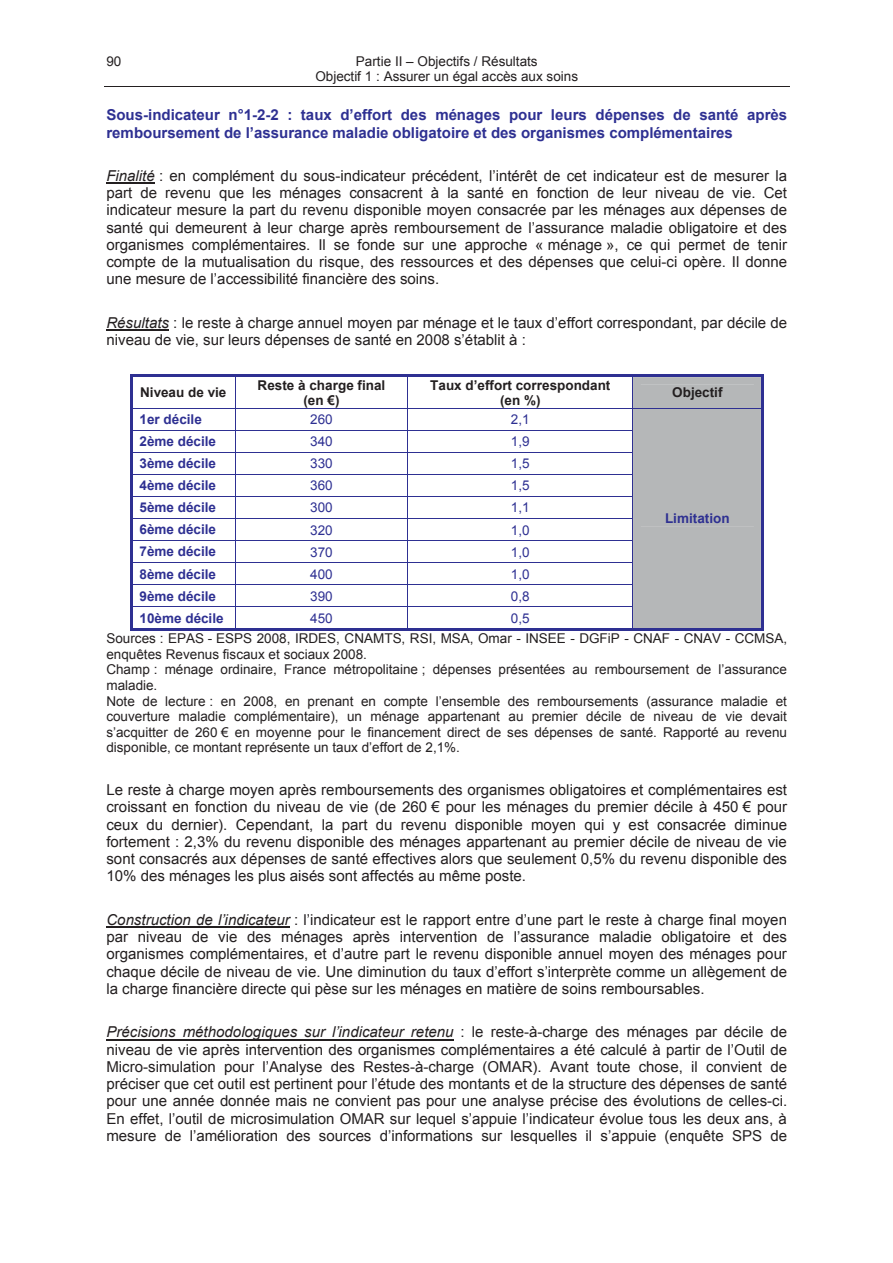
<style>
.page{position:relative;width:893px;height:1263px;background:#fff}
.page>*{position:absolute;margin:0;border:0;box-sizing:border-box;transform-origin:0 0}
.t1{font:15px/17.2px "Arial";color:#231f20;text-align:justify}
.t2{font:700 15px/17.2px "Arial";color:#2e3092}
.t3{font:13.5px/15.5px "Arial";color:#231f20;text-align:center}
.t4{font:700 13.5px "Arial";color:#2e3092}
.t5{font:700 13.5px/15.5px "Arial";color:#231f20;text-align:center}
.t6{font:13.5px "Arial";color:#2e3092}
.s1{font-style:italic}
</style>
<div class="page">
<hr style="left:104px;top:86px;width:685px;height:1px;background:#231f20">
<hr style="left:106px;top:183px;width:49px;height:1px;background:#231f20">
<hr style="left:106px;top:330px;width:63px;height:1px;background:#231f20">
<hr style="left:130px;top:375px;width:633px;height:2px;background:#2e3092">
<hr style="left:130px;top:377px;width:2px;height:31px;background:#2e3092">
<hr style="left:235px;top:377px;width:1px;height:31px;background:#2e3092">
<hr style="left:407px;top:377px;width:1px;height:31px;background:#2e3092">
<hr style="left:130px;top:408px;width:633px;height:1px;background:#2e3092">
<hr style="left:130px;top:409px;width:2px;height:21px;background:#2e3092">
<hr style="left:130px;top:430px;width:503px;height:1px;background:#2e3092">
<hr style="left:130px;top:431px;width:2px;height:21px;background:#2e3092">
<hr style="left:130px;top:452px;width:503px;height:1px;background:#2e3092">
<hr style="left:130px;top:453px;width:2px;height:21px;background:#2e3092">
<hr style="left:130px;top:474px;width:503px;height:1px;background:#2e3092">
<hr style="left:130px;top:475px;width:2px;height:21px;background:#2e3092">
<hr style="left:130px;top:496px;width:503px;height:1px;background:#2e3092">
<hr style="left:130px;top:497px;width:2px;height:21px;background:#2e3092">
<hr style="left:130px;top:518px;width:503px;height:1px;background:#2e3092">
<hr style="left:130px;top:519px;width:2px;height:21px;background:#2e3092">
<hr style="left:130px;top:540px;width:503px;height:1px;background:#2e3092">
<hr style="left:130px;top:541px;width:2px;height:21px;background:#2e3092">
<hr style="left:130px;top:562px;width:503px;height:1px;background:#2e3092">
<hr style="left:130px;top:563px;width:2px;height:22px;background:#2e3092">
<hr style="left:130px;top:585px;width:503px;height:1px;background:#2e3092">
<hr style="left:130px;top:585px;width:2px;height:22px;background:#2e3092">
<hr style="left:130px;top:607px;width:503px;height:1px;background:#2e3092">
<hr style="left:130px;top:607px;width:2px;height:24px;background:#2e3092">
<hr style="left:130px;top:629px;width:105px;height:2px;background:#2e3092">
<svg style="left:235px;top:409px;width:1px;height:220px"></svg>
<hr style="left:235px;top:629px;width:172px;height:2px;background:#2e3092">
<svg style="left:407px;top:409px;width:1px;height:220px"></svg>
<hr style="left:407px;top:629px;width:225px;height:2px;background:#2e3092">
<div style="left:632px;top:377px;width:131px;height:254px;background:#b5b7b8"></div>
<hr style="left:106px;top:927px;width:184px;height:1px;background:#231f20">
<hr style="left:106px;top:1039px;width:347px;height:1px;background:#231f20">
<p class="t3" style="left:106px;top:53px;width:16px">90</p>
<p class="t3" style="left:315px;top:53px;width:264px">Partie II – Objectifs / Résultats<br>Objectif 1 : Assurer un égal accès aux soins</p>
<p class="t2" style="left:106px;top:106px;width:682px">Sous-indicateur n°1-2-2 : taux d’effort des ménages pour leurs dépenses de santé après remboursement de l’assurance maladie obligatoire et des organismes complémentaires</p>
<p class="t1" style="left:106px;top:167px;width:682px"><span class="s1">Finalité</span> : en complément du sous-indicateur précédent, l’intérêt de cet indicateur est de mesurer la part de revenu que les ménages consacrent à la santé en fonction de leur niveau de vie. Cet indicateur mesure la part du revenu disponible moyen consacrée par les ménages aux dépenses de santé qui demeurent à leur charge après remboursement de l’assurance maladie obligatoire et des organismes complémentaires. Il se fonde sur une approche « ménage », ce qui permet de tenir compte de la mutualisation du risque, des ressources et des dépenses que celui-ci opère. Il donne une mesure de l’accessibilité financière des soins.</p>
<p class="t1" style="left:106px;top:314px;width:682px"><span class="s1">Résultats</span> : le reste à charge annuel moyen par ménage et le taux d’effort correspondant, par décile de niveau de vie, sur leurs dépenses de santé en 2008 s’établit à :</p>
<p class="t5" style="left:140px;top:385px;width:88px">Niveau de vie</p>
<p class="t5" style="left:257px;top:377px;width:129px">Reste à charge final (en €)</p>
<p class="t5" style="left:430px;top:377px;width:182px">Taux d’effort correspondant (en %)</p>
<p class="t5" style="left:672px;top:385px;width:52px">Objectif</p>
<p class="t4" style="left:140px;top:412px;width:64px">1er décile</p>
<p class="t6" style="left:310px;top:412px;width:24px">260</p>
<p class="t6" style="left:511px;top:412px;width:20px">2,1</p>
<p class="t4" style="left:140px;top:434px;width:78px">2ème décile</p>
<p class="t6" style="left:310px;top:434px;width:24px">340</p>
<p class="t6" style="left:511px;top:434px;width:20px">1,9</p>
<p class="t4" style="left:140px;top:456px;width:78px">3ème décile</p>
<p class="t6" style="left:310px;top:456px;width:24px">330</p>
<p class="t6" style="left:511px;top:456px;width:20px">1,5</p>
<p class="t4" style="left:140px;top:478px;width:78px">4ème décile</p>
<p class="t6" style="left:310px;top:478px;width:24px">360</p>
<p class="t6" style="left:511px;top:478px;width:20px">1,5</p>
<p class="t4" style="left:140px;top:500px;width:78px">5ème décile</p>
<p class="t6" style="left:310px;top:500px;width:24px">300</p>
<p class="t6" style="left:511px;top:500px;width:20px">1,1</p>
<p class="t4" style="left:140px;top:522px;width:78px">6ème décile</p>
<p class="t6" style="left:310px;top:522px;width:24px">320</p>
<p class="t6" style="left:511px;top:522px;width:20px">1,0</p>
<p class="t4" style="left:140px;top:544px;width:78px">7ème décile</p>
<p class="t6" style="left:310px;top:544px;width:24px">370</p>
<p class="t6" style="left:511px;top:544px;width:20px">1,0</p>
<p class="t4" style="left:140px;top:566px;width:78px">8ème décile</p>
<p class="t6" style="left:310px;top:566px;width:24px">400</p>
<p class="t6" style="left:511px;top:566px;width:20px">1,0</p>
<p class="t4" style="left:140px;top:588px;width:78px">9ème décile</p>
<p class="t6" style="left:310px;top:588px;width:24px">390</p>
<p class="t6" style="left:511px;top:588px;width:20px">0,8</p>
<p class="t4" style="left:140px;top:610px;width:86px">10ème décile</p>
<p class="t6" style="left:310px;top:610px;width:24px">450</p>
<p class="t6" style="left:511px;top:610px;width:20px">0,5</p>
<p class="t4" style="left:665px;top:511px;width:66px">Limitation</p>
<p class="t3" style="left:106px;top:631px;width:682px;text-align:left">Sources : EPAS - ESPS 2008, IRDES, CNAMTS, RSI, MSA, Omar - INSEE - DGFiP - CNAF - CNAV - CCMSA, enquêtes Revenus fiscaux et sociaux 2008.<br>Champ : ménage ordinaire, France métropolitaine ; dépenses présentées au remboursement de l’assurance maladie.<br>Note de lecture : en 2008, en prenant en compte l’ensemble des remboursements (assurance maladie et couverture maladie complémentaire), un ménage appartenant au premier décile de niveau de vie devait s’acquitter de 260 € en moyenne pour le financement direct de ses dépenses de santé. Rapporté au revenu disponible, ce montant représente un taux d’effort de 2,1%.</p>
<p class="t1" style="left:106px;top:781px;width:682px">Le reste à charge moyen après remboursements des organismes obligatoires et complémentaires est croissant en fonction du niveau de vie (de 260 € pour les ménages du premier décile à 450 € pour ceux du dernier). Cependant, la part du revenu disponible moyen qui y est consacrée diminue fortement : 2,3% du revenu disponible des ménages appartenant au premier décile de niveau de vie sont consacrés aux dépenses de santé effectives alors que seulement 0,5% du revenu disponible des 10% des ménages les plus aisés sont affectés au même poste.</p>
<p class="t1" style="left:106px;top:911px;width:682px"><span class="s1">Construction de l’indicateur</span> : l’indicateur est le rapport entre d’une part le reste à charge final moyen par niveau de vie des ménages après intervention de l’assurance maladie obligatoire et des organismes complémentaires, et d’autre part le revenu disponible annuel moyen des ménages pour chaque décile de niveau de vie. Une diminution du taux d’effort s’interprète comme un allègement de la charge financière directe qui pèse sur les ménages en matière de soins remboursables.</p>
<p class="t1" style="left:106px;top:1024px;width:682px"><span class="s1">Précisions méthodologiques sur l’indicateur retenu</span> : le reste-à-charge des ménages par décile de niveau de vie après intervention des organismes complémentaires a été calculé à partir de l’Outil de Micro-simulation pour l’Analyse des Restes-à-charge (OMAR). Avant toute chose, il convient de préciser que cet outil est pertinent pour l’étude des montants et de la structure des dépenses de santé pour une année donnée mais ne convient pas pour une analyse précise des évolutions de celles-ci.<br>En effet, l’outil de microsimulation OMAR sur lequel s’appuie l’indicateur évolue tous les deux ans, à mesure de l’amélioration des sources d’informations sur lesquelles il s’appuie (enquête SPS de</p>
</div>
